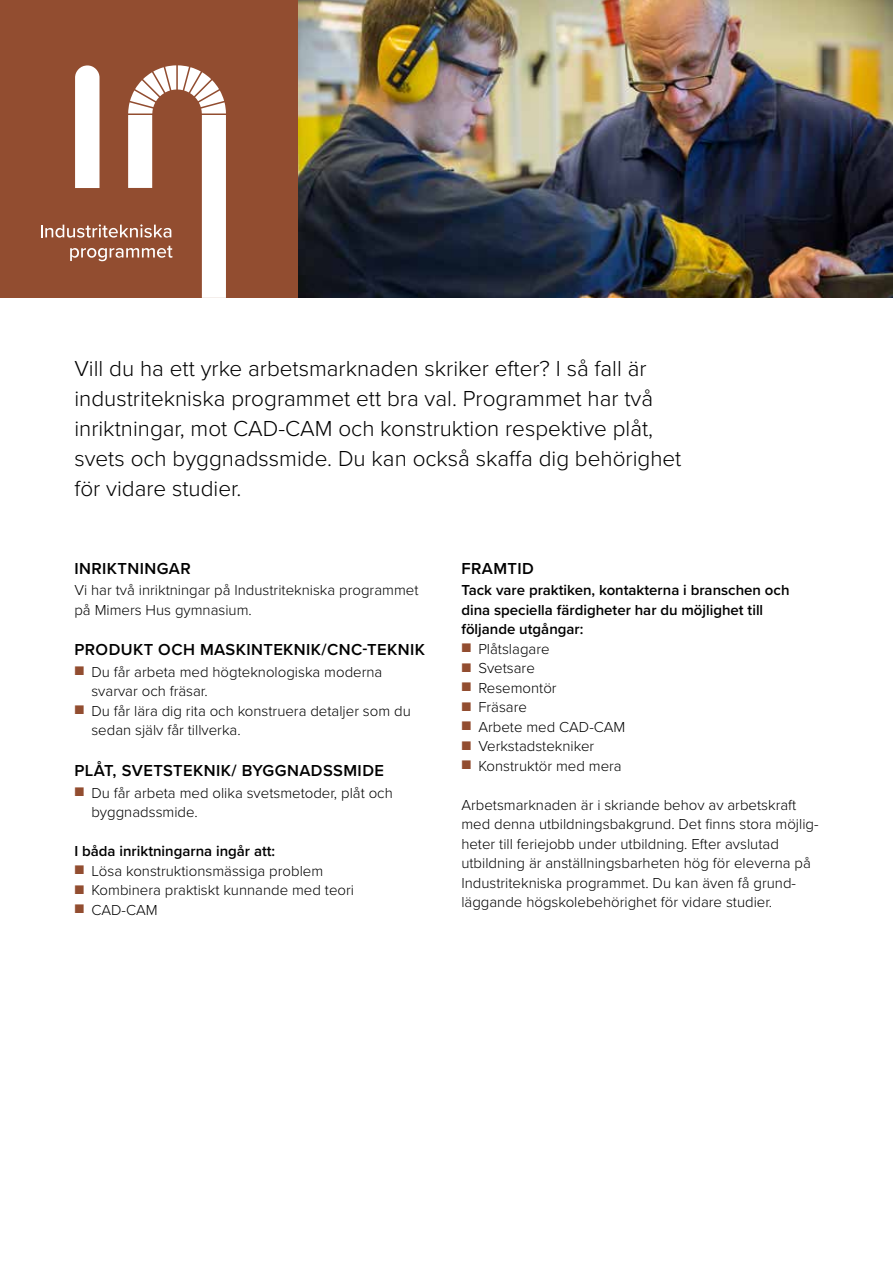
<style>
.page{position:relative;width:893px;height:1263px;background:#fff}
.page>*{position:absolute;margin:0;border:0;box-sizing:border-box;transform-origin:0 0}
.t1{font:300 22.5px/30px "Proxima Nova";color:#000}
.t2{font:600 16.5px "Proxima Nova";letter-spacing:.025em;color:#000}
.t3{font:300 15px/19.5px "Proxima Nova";color:#000}
.t4{font:600 15px/19.5px "Proxima Nova";color:#000}
.s1{color:#924d30}
</style>
<div class="page">
<img style="left:298px;top:0;width:595px;height:298px">
<div style="left:0;top:0;width:298px;height:298px;background:#924d30"></div>
<svg style="left:41px;top:65px;width:185px;height:233px"></svg>
<p class="t1" style="left:74px;top:353px;width:608px">Vill du ha ett yrke arbetsmarknaden skriker efter? I så fall är industritekniska programmet ett bra val. Programmet har två inriktningar, mot CAD-CAM och konstruktion respektive plåt, svets och byggnadssmide. Du kan också skaffa dig behörighet för vidare studier.</p>
<p class="t2" style="left:74px;top:556px;width:118px">INRIKTNINGAR</p>
<p class="t3" style="left:74px;top:580px;width:346px">Vi har två inriktningar på Industritekniska programmet på Mimers Hus gymnasium.</p>
<p class="t2" style="left:74px;top:637px;width:352px">PRODUKT OCH MASKINTEKNIK/CNC-TEKNIK</p>
<p class="t3" style="left:91px;top:661px;width:292px;text-indent:-17px"><span class="s1">■</span> Du får arbeta med högteknologiska moderna svarvar och fräsar.</p>
<p class="t3" style="left:91px;top:700px;width:321px;text-indent:-17px"><span class="s1">■</span> Du får lära dig rita och konstruera detaljer som du sedan själv får tillverka.</p>
<p class="t2" style="left:74px;top:758px;width:311px">PLÅT, SVETSTEKNIK/ BYGGNADSSMIDE</p>
<p class="t3" style="left:91px;top:782px;width:303px;text-indent:-17px"><span class="s1">■</span> Du får arbeta med olika svetsmetoder, plåt och byggnadssmide.</p>
<p class="t4" style="left:74px;top:841px;width:202px">I båda inriktningarna ingår att:</p>
<p class="t3" style="left:74px;top:860px;width:250px"><span class="s1">■</span> Lösa konstruktionsmässiga problem</p>
<p class="t3" style="left:74px;top:879px;width:281px"><span class="s1">■</span> Kombinera praktiskt kunnande med teori</p>
<p class="t3" style="left:74px;top:899px;width:85px"><span class="s1">■</span> CAD-CAM</p>
<p class="t2" style="left:461px;top:556px;width:74px">FRAMTID</p>
<p class="t4" style="left:461px;top:580px;width:330px">Tack vare praktiken, kontakterna i branschen och dina speciella färdigheter har du möjlighet till följande utgångar:</p>
<p class="t3" style="left:461px;top:638px;width:90px"><span class="s1">■</span> Plåtslagare</p>
<p class="t3" style="left:461px;top:658px;width:75px"><span class="s1">■</span> Svetsare</p>
<p class="t3" style="left:461px;top:677px;width:97px"><span class="s1">■</span> Resemontör</p>
<p class="t3" style="left:461px;top:697px;width:67px"><span class="s1">■</span> Fräsare</p>
<p class="t3" style="left:461px;top:716px;width:166px"><span class="s1">■</span> Arbete med CAD-CAM</p>
<p class="t3" style="left:461px;top:736px;width:134px"><span class="s1">■</span> Verkstadstekniker</p>
<p class="t3" style="left:461px;top:755px;width:162px"><span class="s1">■</span> Konstruktör med mera</p>
<p class="t3" style="left:461px;top:794px;width:359px">Arbetsmarknaden är i skriande behov av arbetskraft med denna utbildningsbakgrund. Det finns stora möjlig&shy;heter till feriejobb under utbildning. Efter avslutad utbildning är anställningsbarheten hög för eleverna på Industritekniska programmet. Du kan även få grund&shy;läggande högskolebehörighet för vidare studier.</p>
</div>
